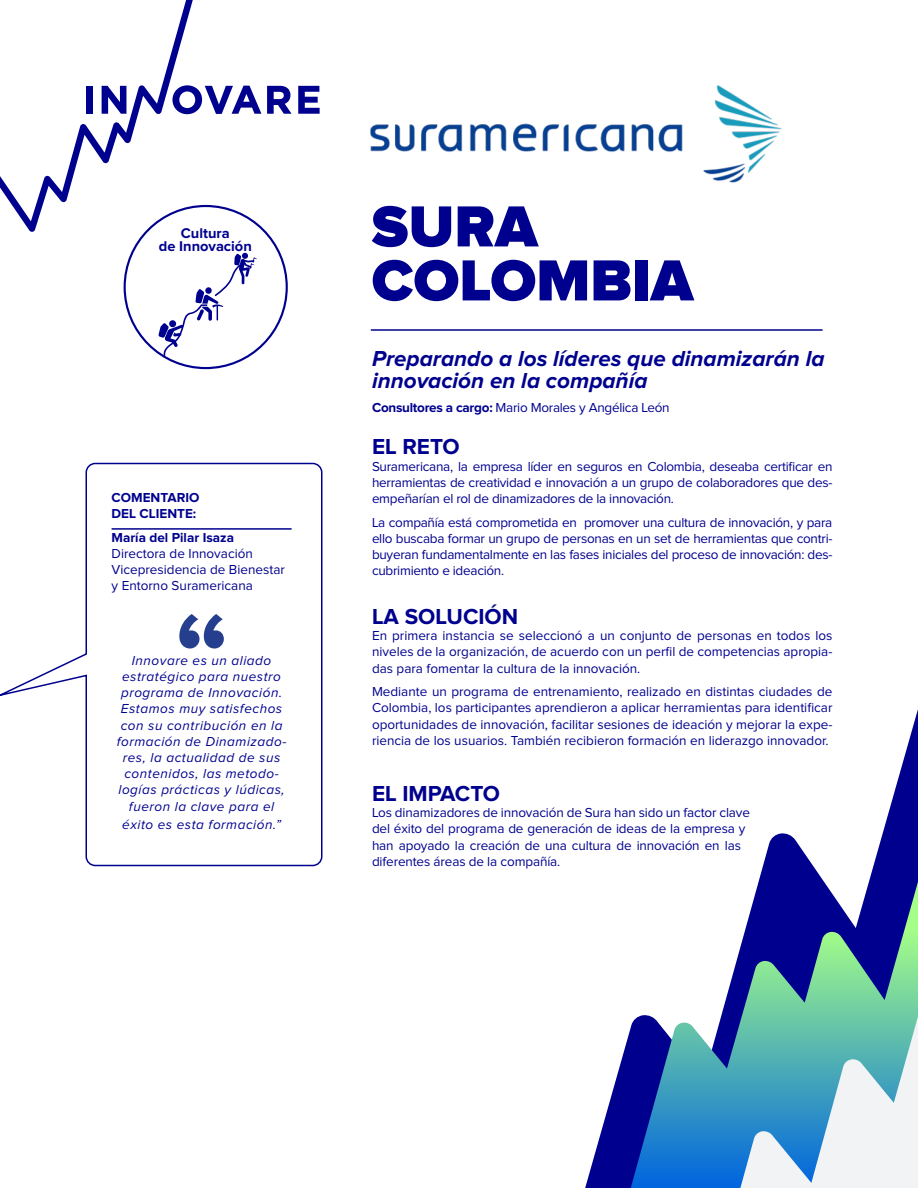
<style>
.page{position:relative;width:918px;height:1188px;background:#fff}
.page>*{position:absolute;margin:0;border:0;box-sizing:border-box;transform-origin:0 0}
.t1{font:900 60px "Proxima Nova";color:#00008f}
.t2{font:italic 700 22.5px/22.5px "Proxima Nova";color:#00008f}
.t3{font:700 22.5px "Proxima Nova";color:#00008f}
.t4{font:700 14.55px "Proxima Nova";color:#00008f}
.t5{font:13.5px/16.2px "Proxima Nova";letter-spacing:-.01em;color:#00008f;text-align:justify}
.t6{font:italic 13.5px/16.2px "Proxima Nova";letter-spacing:.04em;color:#00008f;text-align:center}
.t7{font:700 13.5px/16.2px "Proxima Nova";color:#00008f}
.s1{font-weight:700}
</style>
<div class="page">
<svg style="left:585px;top:709px;width:333px;height:479px"></svg>
<svg style="left:631px;top:882px;width:104px;height:306px"></svg>
<svg style="left:735px;top:853px;width:183px;height:335px"></svg>
<svg style="left:0;top:0;width:371px;height:370px"></svg>
<svg style="left:0;top:462px;width:323px;height:405px"></svg>
<hr style="left:112px;top:528px;width:180px;height:2px;background:#00008f">
<svg style="left:179px;top:614px;width:45px;height:35px"></svg>
<hr style="left:371px;top:329px;width:452px;height:2px;background:#00008f">
<svg style="left:158px;top:253px;width:99px;height:103px"></svg>
<img style="left:371px;top:85px;width:410px;height:97px">
<p class="t4" style="left:181px;top:227px;width:50px">Cultura</p>
<p class="t4" style="left:159px;top:240px;width:95px">de Innovación</p>
<p class="t7" style="left:112px;top:490px;width:89px">COMENTARIO<br>DEL CLIENTE:</p>
<p class="t5" style="left:112px;top:530px;width:175px;text-align:left"><span class="s1">María del Pilar Isaza<br></span>Directora de Innovación<br>Vicepresidencia de Bienestar y Entorno Suramericana</p>
<p class="t6" style="left:117px;top:653px;width:171px">Innovare es un aliado estratégico para nuestro programa de Innovación.<br>Estamos muy satisfechos con su contribución en la formación de Dinamizado&shy;res, la actualidad de sus contenidos, las metodo&shy;logías prácticas y lúdicas, fueron la clave para el</p>
<p class="t6" style="left:122px;top:817px;width:160px">éxito es esta formación.”</p>
<p class="t1" style="left:372px;top:199px;width:168px">SURA</p>
<p class="t1" style="left:372px;top:253px;width:323px">COLOMBIA</p>
<p class="t2" style="left:372px;top:348px;width:454px">Preparando a los líderes que dinamizarán la innovación en la compañía</p>
<p class="t5" style="left:372px;top:400px;width:299px"><span class="s1">Consultores a cargo:</span> Mario Morales y Angélica León</p>
<p class="t3" style="left:372px;top:437px;width:89px">EL RETO</p>
<p class="t5" style="left:372px;top:459px;width:462px">Suramericana, la empresa líder en seguros en Colombia, deseaba certificar en herramientas de creatividad e innovación a un grupo de colaboradores que des&shy;empeñarían el rol de dinamizadores de la innovación.</p>
<p class="t5" style="left:372px;top:515px;width:462px">La compañía está comprometida en promover una cultura de innovación, y para ello buscaba formar un grupo de personas en un set de herramientas que contri&shy;buyeran fundamentalmente en las fases iniciales del proceso de innovación: des&shy;cubrimiento e ideación.</p>
<p class="t3" style="left:372px;top:606px;width:148px">LA SOLUCIÓN</p>
<p class="t5" style="left:372px;top:628px;width:462px">En primera instancia se seleccionó a un conjunto de personas en todos los niveles de la organización, de acuerdo con un perfil de competencias apropia&shy;das para fomentar la cultura de la innovación.</p>
<p class="t5" style="left:372px;top:684px;width:462px">Mediante un programa de entrenamiento, realizado en distintas ciudades de Colombia, los participantes aprendieron a aplicar herramientas para identificar oportunidades de innovación, facilitar sesiones de ideación y mejorar la expe&shy;riencia de los usuarios. También recibieron formación en liderazgo innovador.</p>
<p class="t3" style="left:372px;top:783px;width:130px">EL IMPACTO</p>
<p class="t5" style="left:372px;top:805px;width:379px;text-align:left">Los dinamizadores de innovación de Sura han sido un factor clave del éxito del programa de generación de ideas de la empresa y han apoyado la creación de una cultura de innovación en las diferentes áreas de la compañía.</p>
</div>
